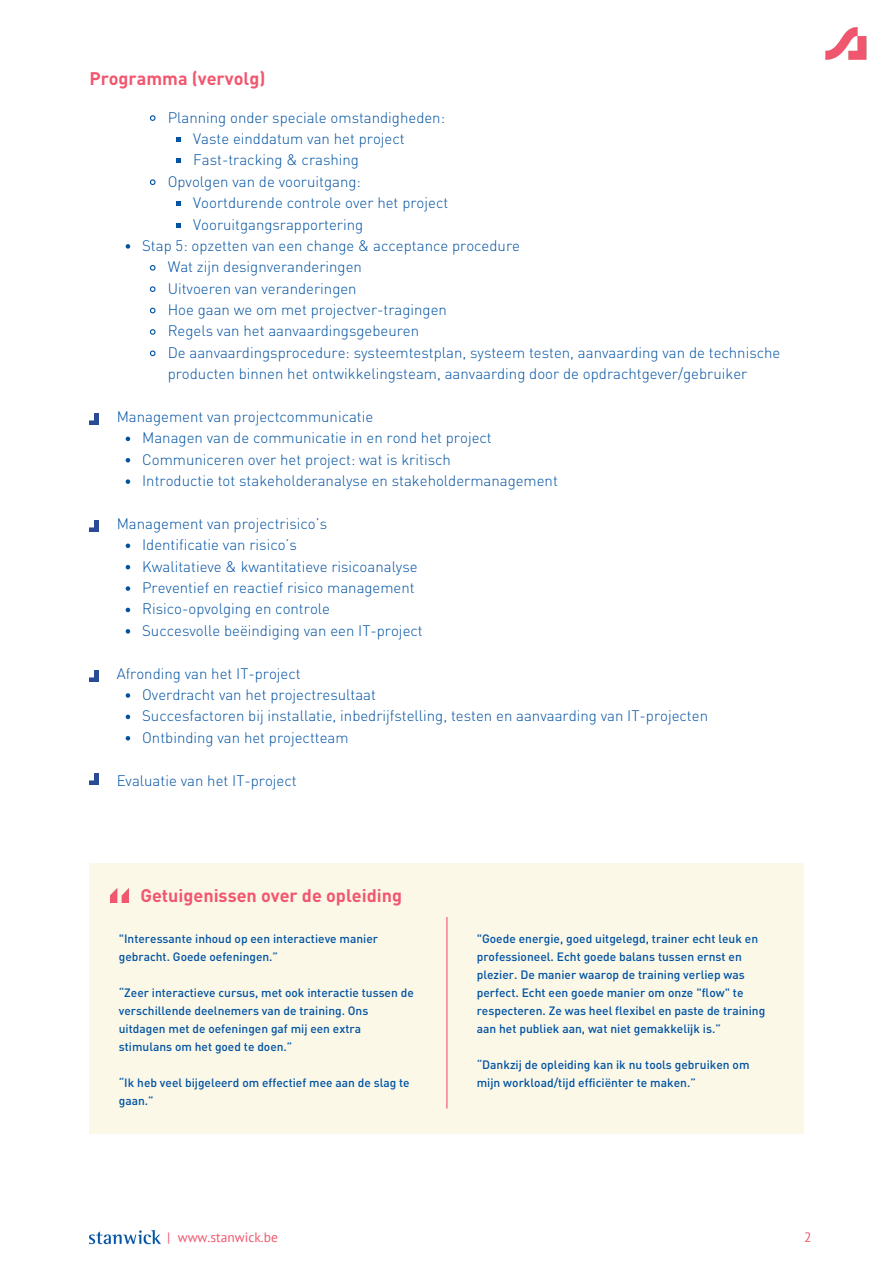
<style>
.page{position:relative;width:894px;height:1264px;background:#fff}
.page>*{position:absolute;margin:0;border:0;box-sizing:border-box;transform-origin:0 0}
.t1{font:700 18px "DIN Pro";color:#f1576f}
.t2{font:300 15px/21.3px "DIN Pro";color:#0052a2}
.t3{font:13.5px "PT Sans";color:#f1576f}
.t4{font:500 12px/18px "DIN Pro";color:#0052a2}
</style>
<div class="page">
<img style="left:89px;top:1230px;width:71px;height:15px">
<img style="left:825px;top:28px;width:42px;height:32px">
<svg style="left:149px;top:115px;width:7px;height:6px"></svg>
<svg style="left:176px;top:137px;width:5px;height:5px"></svg>
<svg style="left:176px;top:159px;width:5px;height:4px"></svg>
<svg style="left:149px;top:179px;width:7px;height:7px"></svg>
<svg style="left:176px;top:201px;width:5px;height:5px"></svg>
<svg style="left:176px;top:223px;width:5px;height:4px"></svg>
<svg style="left:126px;top:244px;width:4px;height:5px"></svg>
<svg style="left:149px;top:265px;width:7px;height:6px"></svg>
<svg style="left:149px;top:286px;width:7px;height:6px"></svg>
<svg style="left:149px;top:307px;width:7px;height:7px"></svg>
<svg style="left:149px;top:329px;width:7px;height:6px"></svg>
<svg style="left:149px;top:350px;width:7px;height:7px"></svg>
<svg style="left:126px;top:436px;width:4px;height:5px"></svg>
<svg style="left:126px;top:458px;width:4px;height:4px"></svg>
<svg style="left:126px;top:479px;width:4px;height:5px"></svg>
<svg style="left:126px;top:543px;width:4px;height:5px"></svg>
<svg style="left:126px;top:565px;width:4px;height:4px"></svg>
<svg style="left:126px;top:586px;width:4px;height:5px"></svg>
<svg style="left:126px;top:607px;width:4px;height:5px"></svg>
<svg style="left:126px;top:629px;width:4px;height:4px"></svg>
<svg style="left:126px;top:693px;width:4px;height:4px"></svg>
<svg style="left:126px;top:714px;width:4px;height:5px"></svg>
<svg style="left:126px;top:736px;width:4px;height:4px"></svg>
<svg style="left:89px;top:671px;width:9px;height:11px"></svg>
<svg style="left:89px;top:521px;width:9px;height:11px"></svg>
<svg style="left:89px;top:773px;width:9px;height:11px"></svg>
<svg style="left:89px;top:413px;width:9px;height:11px"></svg>
<div style="left:89px;top:863px;width:714px;height:270px;background:#fbf8e8"></div>
<img style="left:111px;top:888px;width:18px;height:14px">
<hr style="left:446px;top:917px;width:1px;height:191px;background:#f1576f">
<p class="t1" style="left:89px;top:66px;width:177px">Programma (vervolg)</p>
<p class="t2" style="left:168px;top:106px;width:279px">Planning onder speciale omstandigheden:</p>
<p class="t2" style="left:193px;top:127px;width:213px">Vaste einddatum van het project</p>
<p class="t2" style="left:193px;top:149px;width:167px">Fast-tracking &amp; crashing</p>
<p class="t2" style="left:168px;top:170px;width:195px">Opvolgen van de vooruitgang:</p>
<p class="t2" style="left:193px;top:191px;width:256px">Voortdurende controle over het project</p>
<p class="t2" style="left:193px;top:213px;width:171px">Vooruitgangsrapportering</p>
<p class="t2" style="left:142px;top:234px;width:379px">Stap 5: opzetten van een change &amp; acceptance procedure</p>
<p class="t2" style="left:168px;top:255px;width:196px">Wat zijn designveranderingen</p>
<p class="t2" style="left:168px;top:277px;width:190px">Uitvoeren van veranderingen</p>
<h2 class="t2" style="left:168px;top:298px;width:281px">Hoe gaan we om met projectver-tragingen</h2>
<p class="t2" style="left:168px;top:320px;width:253px">Regels van het aanvaardingsgebeuren</p>
<p class="t2" style="left:168px;top:341px;width:614px">De aanvaardingsprocedure: systeemtestplan, systeem testen, aanvaarding van de technische producten binnen het ontwikkelingsteam, aanvaarding door de opdrachtgever/gebruiker</p>
<p class="t2" style="left:117px;top:405px;width:258px">Management van projectcommunicatie</p>
<h2 class="t2" style="left:142px;top:426px;width:351px">Managen van de communicatie in en rond het project</h2>
<p class="t2" style="left:142px;top:448px;width:310px">Communiceren over het project: wat is kritisch</p>
<p class="t2" style="left:142px;top:469px;width:417px">Introductie tot stakeholderanalyse en stakeholdermanagement</p>
<p class="t2" style="left:117px;top:512px;width:212px">Management van projectrisico’s</p>
<p class="t2" style="left:142px;top:533px;width:156px">Identificatie van risico’s</p>
<p class="t2" style="left:142px;top:555px;width:277px">Kwalitatieve &amp; kwantitatieve risicoanalyse</p>
<h2 class="t2" style="left:142px;top:576px;width:274px">Preventief en reactief risico management</h2>
<p class="t2" style="left:142px;top:597px;width:189px">Risico-opvolging en controle</p>
<p class="t2" style="left:142px;top:619px;width:282px">Succesvolle beëindiging van een IT-project</p>
<p class="t2" style="left:117px;top:662px;width:185px">Afronding van het IT-project</p>
<h2 class="t2" style="left:142px;top:683px;width:235px">Overdracht van het projectresultaat</h2>
<p class="t2" style="left:142px;top:704px;width:567px">Succesfactoren bij installatie, inbedrijfstelling, testen en aanvaarding van IT-projecten</p>
<p class="t2" style="left:142px;top:726px;width:208px">Ontbinding van het projectteam</p>
<p class="t2" style="left:117px;top:768px;width:181px">Evaluatie van het IT-project</p>
<p class="t1" style="left:140px;top:883px;width:263px">Getuigenissen over de opleiding</p>
<p class="t4" style="left:119px;top:929px;width:261px">"Interessante inhoud op een interactieve manier gebracht. Goede oefeningen.”</p>
<p class="t4" style="left:119px;top:983px;width:296px">“Zeer interactieve cursus, met ook interactie tussen de verschillende deelnemers van de training. Ons uitdagen met de oefeningen gaf mij een extra stimulans om het goed te doen.”</p>
<p class="t4" style="left:119px;top:1072px;width:292px">“Ik heb veel bijgeleerd om effectief mee aan de slag te gaan.”</p>
<h2 class="t4" style="left:476px;top:929px;width:290px">"Goede energie, goed uitgelegd, trainer echt leuk en professioneel. Echt goede balans tussen ernst en plezier. De manier waarop de training verliep was perfect. Echt een goede manier om onze "flow" te respecteren. Ze was heel flexibel en paste de training aan het publiek aan, wat niet gemakkelijk is.”</h2>
<p class="t4" style="left:476px;top:1055px;width:274px">“Dankzij de opleiding kan ik nu tools gebruiken om mijn workload/tijd efficiënter te maken.”</p>
<p class="t3" style="left:167px;top:1228px;width:112px">| www.stanwick.be</p>
<p class="t3" style="left:804px;top:1228px;width:9px">2</p>
</div>
